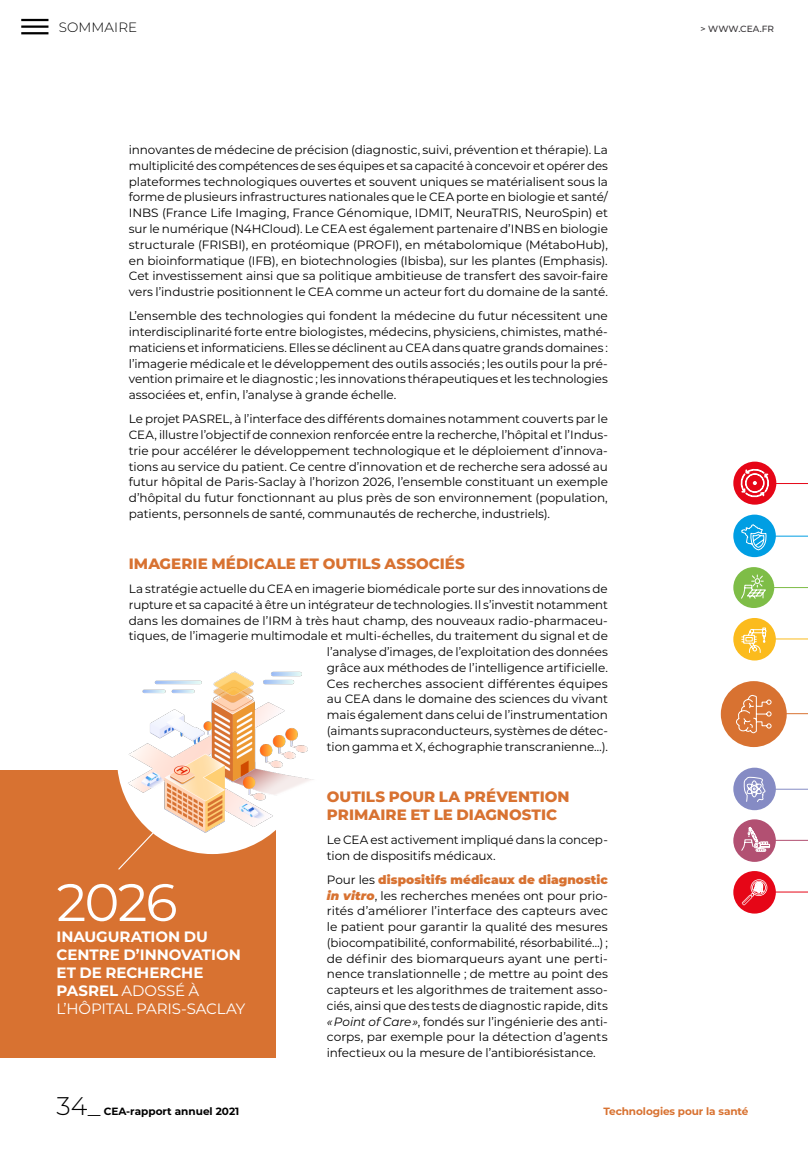
<style>
.page{position:relative;width:808px;height:1149px;background:#fff}
.page>*{position:absolute;margin:0;border:0;box-sizing:border-box;transform-origin:0 0}
.t1{font:52.5px "Montserrat";color:#fff}
.t2{font:300 25.5px "Montserrat";color:#000}
.t3{font:700 15px/18px "Montserrat";letter-spacing:-.005em;color:#fff}
.SOUS-TITRE{font:800 15px/18px "Montserrat";letter-spacing:.005em;color:#d87231}
.t4{font:300 13.5px "Montserrat";letter-spacing:.01em;color:#000}
.TEXTE{font:12px/15.8px "Montserrat";letter-spacing:-.005em;color:#000;text-align:justify}
.TITRE{font:700 10.5px "Montserrat";letter-spacing:-.01em;color:#d87231}
.t5{font:700 10.5px "Montserrat";color:#000}
.t6{font:500 9px "Montserrat";color:#373437}
.s1{font-weight:900;color:#d87231}
.s2{font-weight:900;font-style:italic;color:#d87231}
.s3{font-style:italic}
.s4{font-weight:400}
</style>
<div class="page">
<div style="left:0;top:769px;width:276px;height:288px;background:#d87231"></div>
<div style="left:117px;top:662px;width:191px;height:191px;background:#fff;border-radius:50%"></div>
<svg style="left:118px;top:835px;width:50px;height:35px"></svg>
<img style="left:118px;top:671px;width:195px;height:164px">
<hr style="left:21px;top:19px;width:27px;height:2px;background:#000">
<hr style="left:21px;top:25px;width:27px;height:3px;background:#000">
<hr style="left:21px;top:32px;width:27px;height:2px;background:#000">
<hr style="left:767px;top:638px;width:41px;height:1px;background:#fbbb1d">
<div style="left:733px;top:617px;width:43px;height:43px;background:#fbbb1d;border-radius:50%"></div>
<svg style="left:741px;top:627px;width:25px;height:26px"></svg>
<hr style="left:767px;top:713px;width:41px;height:1px;background:#d87231">
<div style="left:721px;top:681px;width:66px;height:65px;background:#d87231;border-radius:50%"></div>
<svg style="left:736px;top:694px;width:36px;height:40px"></svg>
<hr style="left:766px;top:587px;width:42px;height:1px;background:#7ebd47">
<div style="left:733px;top:567px;width:41px;height:41px;background:#7ebd47;border-radius:50%"></div>
<svg style="left:741px;top:574px;width:25px;height:24px"></svg>
<hr style="left:767px;top:483px;width:41px;height:1px;background:#e60617">
<div style="left:733px;top:461px;width:43px;height:43px;background:#e60617;border-radius:50%"></div>
<svg style="left:740px;top:468px;width:29px;height:29px"></svg>
<hr style="left:767px;top:535px;width:41px;height:1px;background:#009ee3">
<div style="left:733px;top:514px;width:43px;height:43px;background:#009ee3;border-radius:50%"></div>
<svg style="left:741px;top:524px;width:26px;height:26px"></svg>
<hr style="left:767px;top:788px;width:41px;height:1px;background:#858bc4">
<div style="left:733px;top:767px;width:43px;height:43px;background:#858bc4;border-radius:50%"></div>
<svg style="left:743px;top:776px;width:23px;height:26px"></svg>
<hr style="left:767px;top:839px;width:41px;height:1px;background:#b25072">
<div style="left:733px;top:819px;width:43px;height:42px;background:#b25072;border-radius:50%"></div>
<svg style="left:741px;top:826px;width:29px;height:25px"></svg>
<hr style="left:767px;top:891px;width:41px;height:1px;background:#e60617">
<div style="left:733px;top:870px;width:43px;height:43px;background:#e60617;border-radius:50%"></div>
<svg style="left:742px;top:879px;width:25px;height:26px"></svg>
<p class="t4" style="left:59px;top:18px;width:80px">SOMMAIRE</p>
<p class="TEXTE" style="left:129px;top:142px;width:481px">innovantes de médecine de précision (diagnostic, suivi, prévention et thérapie). La multiplicité des compétences de ses équipes et sa capacité à concevoir et opérer des plateformes technologiques ouvertes et souvent uniques se matérialisent sous la forme de plusieurs infrastructures nationales que le CEA porte en biologie et santé/ INBS (France Life Imaging, France Génomique, IDMIT, NeuraTRIS, NeuroSpin) et sur le numérique (N4HCloud). Le CEA est également partenaire d’INBS en biologie structurale (FRISBI), en protéomique (PROFI), en métabolomique (MétaboHub), en bioinformatique (IFB), en biotechnologies (Ibisba), sur les plantes (Emphasis).<br>Cet investissement ainsi que sa politique ambitieuse de transfert des savoir-faire vers l’industrie positionnent le CEA comme un acteur fort du domaine de la santé.</p>
<p class="TEXTE" style="left:129px;top:308px;width:481px">L’ensemble des technologies qui fondent la médecine du futur nécessitent une interdisciplinarité forte entre biologistes, médecins, physiciens, chimistes, mathé&shy;maticiens et informaticiens. Elles se déclinent au CEA dans quatre grands domaines : l’imagerie médicale et le développement des outils associés ; les outils pour la pré&shy;vention primaire et le diagnostic ; les innovations thérapeutiques et les technologies associées et, enfin, l’analyse à grande échelle.</p>
<p class="TEXTE" style="left:129px;top:411px;width:481px">Le projet PASREL, à l’interface des différents domaines notamment couverts par le CEA, illustre l’objectif de connexion renforcée entre la recherche, l’hôpital et l’Indus&shy;trie pour accélérer le développement technologique et le déploiement d’innova&shy;tions au service du patient. Ce centre d’innovation et de recherche sera adossé au futur hôpital de Paris-Saclay à l’horizon 2026, l’ensemble constituant un exemple d’hôpital du futur fonctionnant au plus près de son environnement (population, patients, personnels de santé, communautés de recherche, industriels).</p>
<p class="SOUS-TITRE" style="left:129px;top:553px;width:338px">IMAGERIE MÉDICALE ET OUTILS ASSOCIÉS</p>
<p class="TEXTE" style="left:129px;top:580px;width:481px;text-align:right">La stratégie actuelle du CEA en imagerie biomédicale porte sur des innovations de rupture et sa capacité à être un intégrateur de technologies. Il s’investit notamment dans les domaines de l’IRM à très haut champ, des nouveaux radio-pharmaceu&shy;tiques, de l’imagerie multimodale et multi-échelles, du traitement du signal et de l’analyse d’images, de l’exploitation des données<br>grâce aux méthodes de l’intelligence artificielle.<br>Ces recherches associent différentes équipes<br>au CEA dans le domaine des sciences du vivant<br>mais également dans celui de l’instrumentation<br>(aimants supraconducteurs, systèmes de détec-<br>tion gamma et X, échographie transcranienne…).</p>
<p class="SOUS-TITRE" style="left:327px;top:786px;width:244px">OUTILS POUR LA PRÉVENTION<br>PRIMAIRE ET LE DIAGNOSTIC</p>
<p class="TEXTE" style="left:327px;top:831px;width:282px">Le CEA est activement impliqué dans la concep&shy;tion de dispositifs médicaux.</p>
<p class="TEXTE" style="left:327px;top:871px;width:282px">Pour les <span class="s1">dispositifs médicaux de diagnostic </span><span class="s2">in vitro</span>, les recherches menées ont pour prio&shy;rités d’améliorer l’interface des capteurs avec le patient pour garantir la qualité des mesures (biocompatibilité, conformabilité, résorbabilité…) ; de définir des biomarqueurs ayant une perti&shy;nence translationnelle ; de mettre au point des capteurs et les algorithmes de traitement asso&shy;ciés, ainsi que des tests de diagnostic rapide, dits <span class="s3">« Point of Care »</span>, fondés sur l’ingénierie des anti&shy;corps, par exemple pour la détection d’agents infectieux ou la mesure de l’antibiorésistance.</p>
<p class="t1" style="left:57px;top:866px;width:122px">2026</p>
<p class="t3" style="left:57px;top:926px;width:190px">INAUGURATION DU<br>CENTRE D’INNOVATION<br>ET DE RECHERCHE<br>PASREL <span class="s4">ADOSSÉ À<br>L’HÔPITAL PARIS-SACLAY</span></p>
<p class="t6" style="left:701px;top:23px;width:75px">&gt; WWW.CEA.FR</p>
<h2 class="t2" style="left:57px;top:1087px;width:46px">34_</h2>
<p class="t5" style="left:104px;top:1102px;width:137px">CEA-rapport annuel 2021</p>
<p class="TITRE" style="left:603px;top:1102px;width:147px">Technologies pour la santé</p>
</div>
